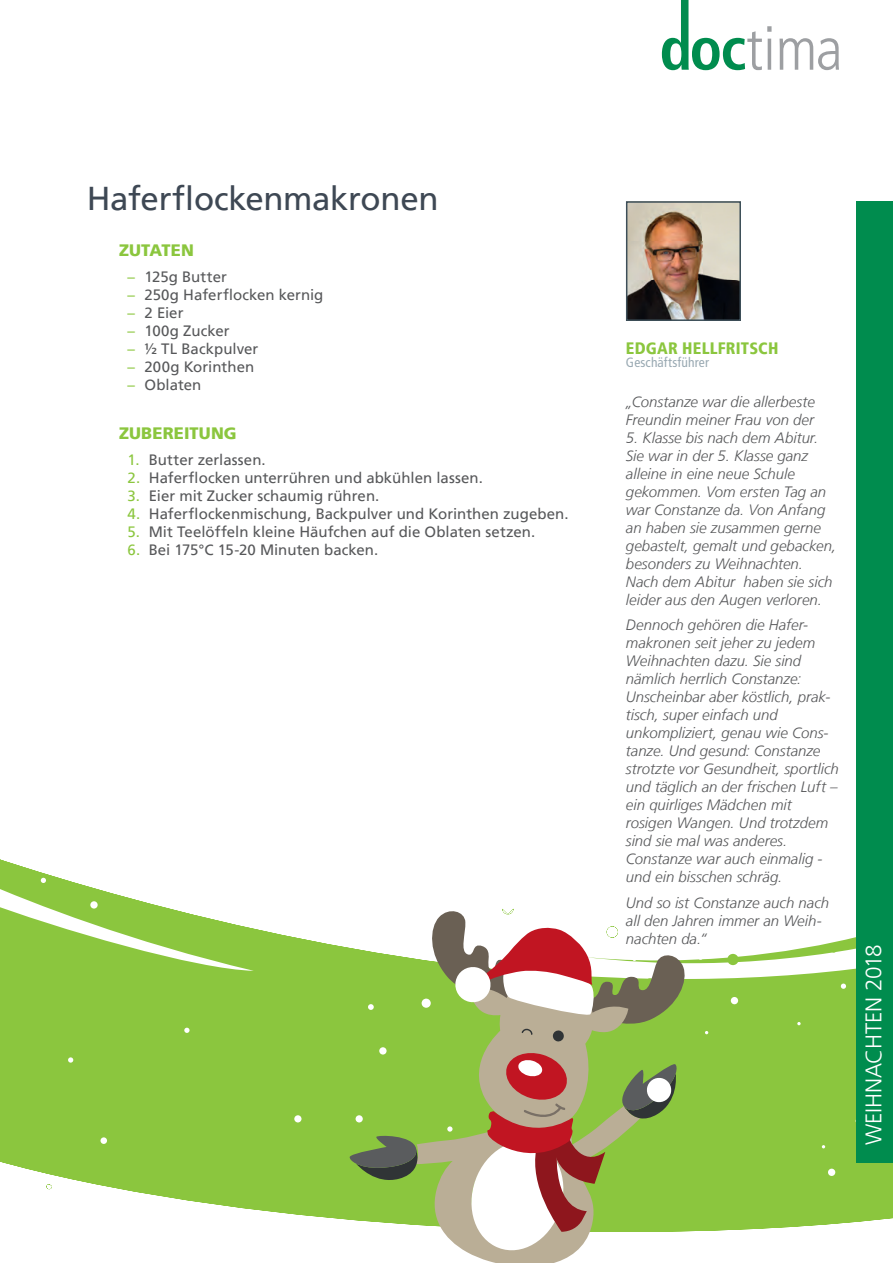
<style>
.page{position:relative;width:893px;height:1263px;background:#fff}
.page>*{position:absolute;margin:0;border:0;box-sizing:border-box;transform-origin:0 0}
.t1{font:33px "Frutiger LT";letter-spacing:-.01em;color:#3e4854}
.t2{font:300 22.5px "Frutiger LT";letter-spacing:-.015em;color:#fff}
.t3{font:900 16.5px "Frutiger LT";letter-spacing:.005em;color:#8bc63e}
.t4{font:900 condensed 16.5px "Frutiger LT";letter-spacing:.015em;color:#8bc63e}
.t5{font:italic 300 15px/18px "Frutiger LT45";color:#57585a}
.t6{font:15px "Frutiger LT";color:#57585a}
.t7{font:condensed 13.5px "Frutiger LT";letter-spacing:.01em;color:#99a9b2}
.s1{color:#8bc63e}
</style>
<div class="page">
<svg style="left:662px;top:0;width:109px;height:70px"></svg>
<hr style="left:768px;top:39px;width:3px;height:31px;background:#9d9fa2">
<svg style="left:779px;top:38px;width:60px;height:32px"></svg>
<div style="left:0;top:979px;width:856px;height:117px;background:#8bc63e"></div>
<svg style="left:0;top:859px;width:856px;height:120px"></svg>
<svg style="left:824px;top:964px;width:5px;height:5px"></svg>
<svg style="left:841px;top:983px;width:5px;height:6px"></svg>
<svg style="left:698px;top:954px;width:5px;height:6px"></svg>
<div style="left:774px;top:925px;width:7px;height:7px;background:#fff;border-radius:50%"></div>
<svg style="left:797px;top:1022px;width:4px;height:3px"></svg>
<svg style="left:780px;top:960px;width:4px;height:3px"></svg>
<div style="left:719px;top:940px;width:8px;height:8px;background:#fff;border-radius:50%"></div>
<div style="left:695px;top:907px;width:8px;height:7px;background:#fff;border-radius:50%"></div>
<div style="left:731px;top:997px;width:7px;height:7px;background:#fff;border-radius:50%"></div>
<svg style="left:184px;top:1028px;width:6px;height:5px"></svg>
<svg style="left:68px;top:1057px;width:5px;height:6px"></svg>
<svg style="left:840px;top:920px;width:5px;height:5px"></svg>
<svg style="left:751px;top:907px;width:5px;height:5px"></svg>
<div style="left:628px;top:891px;width:7px;height:7px;background:#fff;border-radius:50%"></div>
<div style="left:633px;top:906px;width:9px;height:9px;background:#fff;border-radius:50%"></div>
<svg style="left:844px;top:906px;width:5px;height:6px"></svg>
<div style="left:220px;top:859px;width:7px;height:7px;background:#fff;border-radius:50%"></div>
<svg style="left:721px;top:894px;width:6px;height:6px"></svg>
<svg style="left:0;top:878px;width:254px;height:93px"></svg>
<div style="left:90px;top:901px;width:8px;height:8px;background:#fff;border-radius:50%"></div>
<div style="left:92px;top:860px;width:8px;height:7px;background:#fff;border-radius:50%"></div>
<svg style="left:399px;top:890px;width:3px;height:4px"></svg>
<svg style="left:0;top:1096px;width:893px;height:136px;fill:#8bc63e"></svg>
<div style="left:856px;top:201px;width:37px;height:961px;background:#008c4e"></div>
<svg style="left:349px;top:907px;width:339px;height:356px"></svg>
<img style="left:629px;top:204px;width:109px;height:114px">
<div style="left:626px;top:201px;width:115px;height:120px;border:2px solid #3d4f59"></div>
<h1 class="t1" style="left:87px;top:180px;width:353px">Haferflockenmakronen</h1>
<p class="t3" style="left:119px;top:240px;width:76px">ZUTATEN</p>
<p class="t6" style="left:128px;top:268px;width:101px"><span class="s1">–</span> 125g Butter</p>
<p class="t6" style="left:128px;top:286px;width:197px"><span class="s1">–</span> 250g Haferflocken kernig</p>
<p class="t6" style="left:128px;top:304px;width:57px"><span class="s1">–</span> 2 Eier</p>
<p class="t6" style="left:128px;top:322px;width:104px"><span class="s1">–</span> 100g Zucker</p>
<p class="t6" style="left:128px;top:340px;width:132px"><span class="s1">–</span> ½ TL Backpulver</p>
<p class="t6" style="left:128px;top:358px;width:128px"><span class="s1">–</span> 200g Korinthen</p>
<p class="t6" style="left:128px;top:376px;width:75px"><span class="s1">–</span> Oblaten</p>
<p class="t3" style="left:119px;top:423px;width:119px">ZUBEREITUNG</p>
<p class="t6" style="left:128px;top:451px;width:140px"><span class="s1">1.</span> Butter zerlassen.</p>
<p class="t6" style="left:128px;top:469px;width:357px"><span class="s1">2.</span> Haferflocken unterrühren und abkühlen lassen.</p>
<p class="t6" style="left:128px;top:487px;width:253px"><span class="s1">3.</span> Eier mit Zucker schaumig rühren.</p>
<p class="t6" style="left:128px;top:505px;width:443px"><span class="s1">4.</span> Haferflockenmischung, Backpulver und Korinthen zugeben.</p>
<p class="t6" style="left:128px;top:523px;width:409px"><span class="s1">5.</span> Mit Teelöffeln kleine Häufchen auf die Oblaten setzen.</p>
<p class="t6" style="left:128px;top:541px;width:252px"><span class="s1">6.</span> Bei 175°C 15-20 Minuten backen.</p>
<p class="t4" style="left:626px;top:338px;width:154px">EDGAR HELLFRITSCH</p>
<p class="t7" style="left:626px;top:355px;width:85px">Geschäftsführer</p>
<p class="t5" style="left:626px;top:393px;width:190px">„Constanze war die allerbeste<br>Freundin meiner Frau von der</p>
<p class="t5" style="left:626px;top:429px;width:212px">5. Klasse bis nach dem Abitur.<br>Sie war in der 5. Klasse ganz alleine in eine neue Schule gekommen. Vom ersten Tag an war Constanze da. Von Anfang an haben sie zusammen gerne gebastelt, gemalt und gebacken, besonders zu Weihnachten.<br>Nach dem Abitur haben sie sich leider aus den Augen verloren.</p>
<p class="t5" style="left:626px;top:616px;width:215px">Dennoch gehören die Hafer&shy;makronen seit jeher zu jedem<br>Weihnachten dazu. Sie sind nämlich herrlich Constanze:<br>Unscheinbar aber köstlich, prak&shy;tisch, super einfach und unkompliziert, genau wie Cons&shy;tanze. Und gesund: Constanze strotzte vor Gesundheit, sportlich und täglich an der frischen Luft – ein quirliges Mädchen mit rosigen Wangen. Und trotzdem sind sie mal was anderes.<br>Constanze war auch einmalig - und ein bisschen schräg.</p>
<p class="t5" style="left:626px;top:894px;width:205px">Und so ist Constanze auch nach all den Jahren immer an Weih&shy;nachten da.“</p>
<h2 class="t2" style="left:861px;top:1145px;width:203px;rotate:-90deg">WEIHNACHTEN 2018</h2>
</div>
